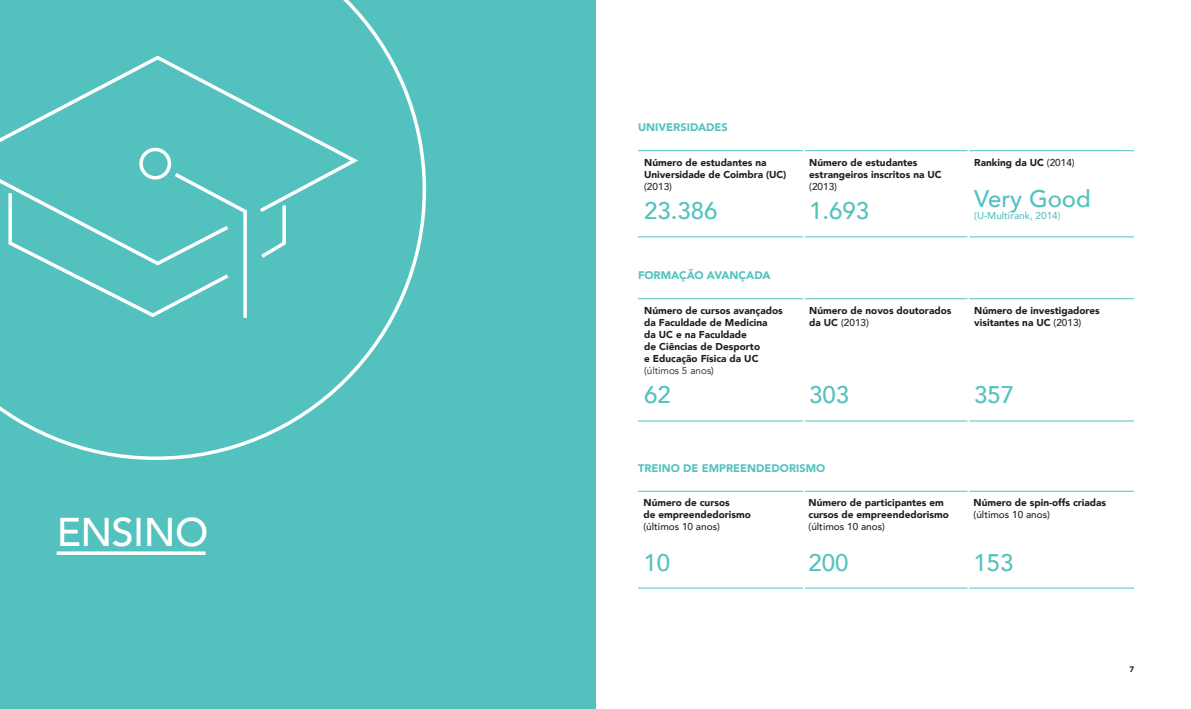
<style>
.page{position:relative;width:1191px;height:709px;background:#fff}
.page>*{position:absolute;margin:0;border:0;box-sizing:border-box;transform-origin:0 0}
.Titulo_separador{font:500 40px "Avenir";letter-spacing:-.015em;color:#fff}
.tabelas_Bold{font:500 24px "Avenir";color:#53c2bf}
.SUBtitulos{font:900 11px "Avenir";letter-spacing:.005em;color:#53c2bf}
.texto_black_tabelas{font:900 10px/12px "Avenir";color:#231f20}
.texto_tabs{font:500 10px "Avenir";color:#231f20}
.t1{font:500 10px "Avenir";color:#53c2bf}
.t2{font:900 8px "Avenir";color:#231f20}
.s1{font-weight:400}
.s2{font-weight:500}
</style>
<div class="page">
<div style="left:0;top:0;width:595px;height:709px;background:#53c2bf"></div>
<svg style="left:0;top:0;width:426px;height:460px"></svg>
<svg style="left:0;top:54px;width:362px;height:265px"></svg>
<hr style="left:638px;top:150px;width:165px;height:1px;background:#53c2bf">
<hr style="left:638px;top:236px;width:165px;height:1px;background:#53c2bf">
<hr style="left:803px;top:150px;width:165px;height:1px;background:#53c2bf">
<hr style="left:803px;top:236px;width:165px;height:1px;background:#53c2bf">
<hr style="left:968px;top:150px;width:166px;height:1px;background:#53c2bf">
<hr style="left:968px;top:236px;width:166px;height:1px;background:#53c2bf">
<hr style="left:638px;top:298px;width:165px;height:1px;background:#53c2bf">
<hr style="left:803px;top:298px;width:165px;height:1px;background:#53c2bf">
<hr style="left:968px;top:298px;width:166px;height:1px;background:#53c2bf">
<hr style="left:638px;top:420px;width:165px;height:1px;background:#53c2bf">
<hr style="left:803px;top:420px;width:165px;height:1px;background:#53c2bf">
<hr style="left:968px;top:420px;width:166px;height:1px;background:#53c2bf">
<hr style="left:638px;top:491px;width:165px;height:1px;background:#53c2bf">
<hr style="left:803px;top:491px;width:165px;height:1px;background:#53c2bf">
<hr style="left:968px;top:491px;width:166px;height:1px;background:#53c2bf">
<hr style="left:638px;top:587px;width:165px;height:1px;background:#53c2bf">
<hr style="left:803px;top:587px;width:165px;height:1px;background:#53c2bf">
<hr style="left:968px;top:587px;width:166px;height:1px;background:#53c2bf">
<hr style="left:803px;top:131px;width:2px;height:114px;background:#fff">
<hr style="left:967px;top:140px;width:2px;height:110px;background:#fff">
<hr style="left:803px;top:284px;width:2px;height:142px;background:#fff">
<hr style="left:967px;top:295px;width:2px;height:137px;background:#fff">
<hr style="left:803px;top:487px;width:2px;height:118px;background:#fff">
<hr style="left:967px;top:487px;width:2px;height:110px;background:#fff">
<svg style="left:57px;top:551px;width:149px;height:4px"></svg>
<p class="Titulo_separador" style="left:57px;top:497px;width:153px">ENSINO</p>
<p class="SUBtitulos" style="left:638px;top:118px;width:91px">UNIVERSIDADES</p>
<p class="texto_black_tabelas" style="left:644px;top:157px;width:124px">Número de estudantes na</p>
<p class="texto_black_tabelas" style="left:644px;top:169px;width:144px">Universidade de Coimbra (UC)</p>
<p class="texto_tabs" style="left:644px;top:178px;width:29px">(2013)</p>
<p class="tabelas_Bold" style="left:644px;top:190px;width:75px">23.386</p>
<p class="SUBtitulos" style="left:638px;top:266px;width:134px">FORMAÇÃO AVANÇADA</p>
<p class="texto_black_tabelas" style="left:644px;top:305px;width:140px">Número de cursos avançados da Faculdade de Medicina<br>da UC e na Faculdade<br>de Ciências de Desporto<br>e Educação Física da UC <span class="s1">(últimos 5 anos)</span></p>
<p class="tabelas_Bold" style="left:644px;top:374px;width:28px">62</p>
<p class="texto_black_tabelas" style="left:809px;top:157px;width:134px">Número de estudantes estrangeiros inscritos na UC</p>
<p class="texto_tabs" style="left:809px;top:178px;width:29px">(2013)</p>
<p class="tabelas_Bold" style="left:809px;top:190px;width:62px">1.693</p>
<p class="texto_black_tabelas" style="left:974px;top:157px;width:102px">Ranking da UC <span class="s2">(2014)</span></p>
<p class="tabelas_Bold" style="left:974px;top:178px;width:118px">Very Good</p>
<p class="t1" style="left:974px;top:207px;width:88px">(U-Multirank, 2014)</p>
<p class="texto_black_tabelas" style="left:809px;top:305px;width:144px">Número de novos doutorados da UC <span class="s2">(2013)</span></p>
<p class="texto_black_tabelas" style="left:974px;top:305px;width:127px">Número de investigadores visitantes na UC <span class="s2">(2013)</span></p>
<p class="tabelas_Bold" style="left:809px;top:374px;width:42px">303</p>
<p class="tabelas_Bold" style="left:974px;top:374px;width:42px">357</p>
<p class="SUBtitulos" style="left:638px;top:458px;width:189px">TREINO DE EMPREENDEDORISMO</p>
<p class="texto_black_tabelas" style="left:643px;top:496px;width:109px">Número de cursos<br>de empreendedorismo <span class="s2">(últimos 10 anos)</span></p>
<p class="tabelas_Bold" style="left:643px;top:542px;width:28px">10</p>
<p class="texto_black_tabelas" style="left:808px;top:496px;width:142px">Número de participantes em cursos de empreendedorismo</p>
<p class="texto_tabs" style="left:808px;top:518px;width:78px">(últimos 10 anos)</p>
<p class="tabelas_Bold" style="left:808px;top:542px;width:42px">200</p>
<p class="texto_black_tabelas" style="left:973px;top:496px;width:134px">Número de spin-offs criadas <span class="s2">(últimos 10 anos)</span></p>
<p class="tabelas_Bold" style="left:973px;top:542px;width:42px">153</p>
<p class="t2" style="left:1129px;top:662px;width:6px">7</p>
</div>
